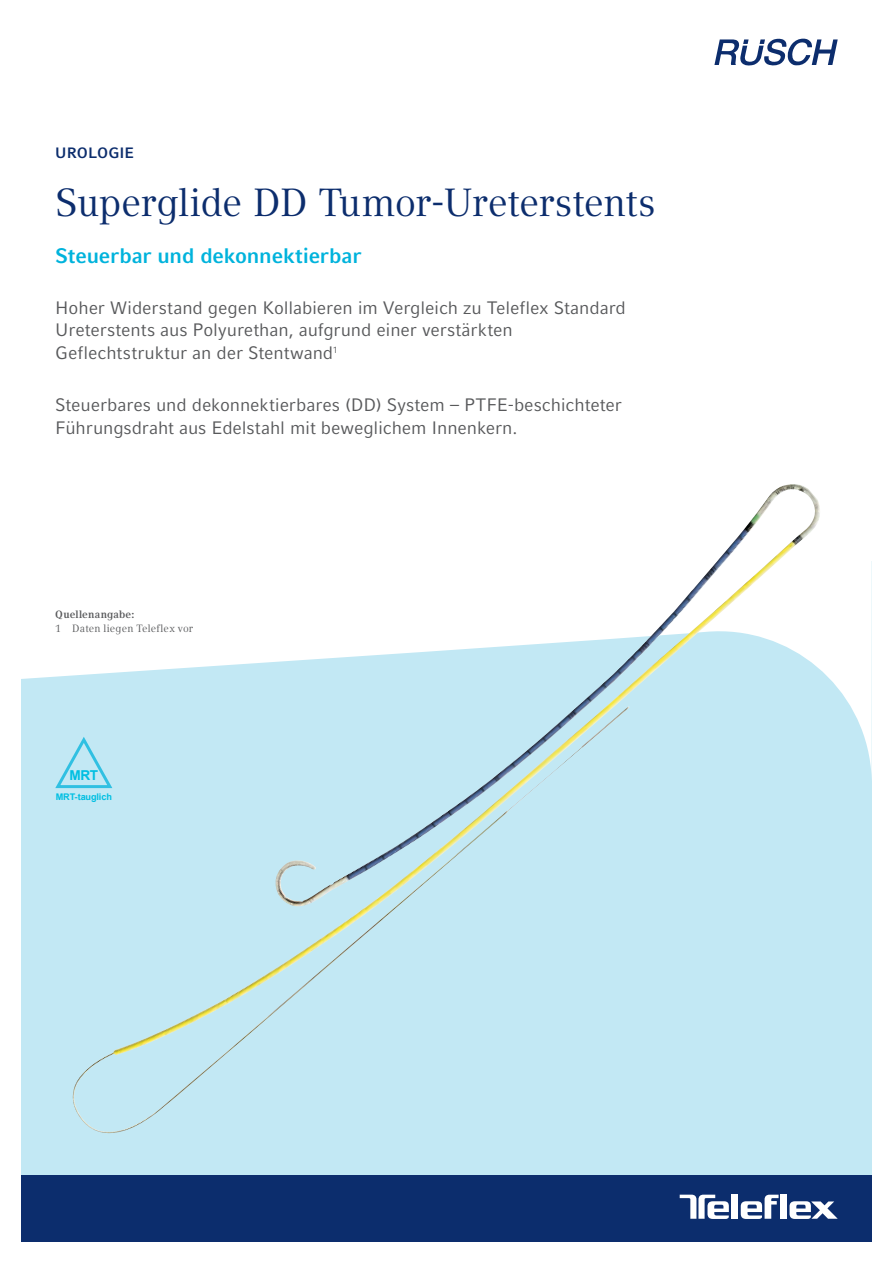
<style>
.page{position:relative;width:893px;height:1263px;background:#fff}
.page>*{position:absolute;margin:0;border:0;box-sizing:border-box;transform-origin:0 0}
.t1{font:39px "Compatil Text LT Pro";letter-spacing:-.015em;color:#0c2d6d}
.t2{font:700 21px "Compatil Fact LT Pro";letter-spacing:-.01em;color:#00b3dc}
.t3{font:18px/22.5px "Compatil Fact LT Pro";letter-spacing:-.005em;color:#58595b}
.t4{font:700 15px "Compatil Fact LT Pro";letter-spacing:.005em;color:#0c2d6d}
.t5{font:700 13.65px "Arial";color:#00bfe2}
.t6{font:10.5px "Compatil Text LT Pro";letter-spacing:.015em;color:#58595b}
.t7{font:700 10.5px "Compatil Text LT Pro";letter-spacing:.015em;color:#58595b}
.t8{font:700 9.15px "Arial";letter-spacing:-.015em;color:#00bfe2}
</style>
<div class="page">
<div style="left:21px;top:1175px;width:851px;height:67px;background:#0c2d6d"></div>
<div style="left:21px;top:561px;width:851px;height:614px;background:#c2e8f4"></div>
<svg style="left:21px;top:484px;width:851px;height:293px;fill:#fff"></svg>
<img style="left:72px;top:485px;width:748px;height:649px">
<svg style="left:54px;top:736px;width:60px;height:54px"></svg>
<div style="left:780px;top:1195px;width:7px;height:24px;background:#fff"></div>
<svg style="left:741px;top:1195px;width:38px;height:24px"></svg>
<div style="left:731px;top:1195px;width:7px;height:24px;background:#fff"></div>
<svg style="left:789px;top:1201px;width:49px;height:18px"></svg>
<svg style="left:680px;top:1195px;width:49px;height:24px"></svg>
<svg style="left:714px;top:38px;width:124px;height:28px"></svg>
<p class="t4" style="left:55px;top:144px;width:80px">UROLOGIE</p>
<h1 class="t1" style="left:55px;top:180px;width:602px">Superglide DD Tumor-Ureterstents</h1>
<p class="t2" style="left:55px;top:243px;width:308px">Steuerbar und dekonnektierbar</p>
<p class="t3" style="left:55px;top:296px;width:572px">Hoher Widerstand gegen Kollabieren im Vergleich zu Teleflex Standard<br>Ureterstents aus Polyurethan, aufgrund einer verstärkten<br>Geflechtstruktur an der Stentwand<sup>1</sup></p>
<p class="t3" style="left:55px;top:394px;width:568px">Steuerbares und dekonnektierbares (DD) System – PTFE-beschichteter<br>Führungsdraht aus Edelstahl mit beweglichem Innenkern.</p>
<p class="t7" style="left:55px;top:608px;width:81px">Quellenangabe:</p>
<p class="t6" style="left:55px;top:622px;width:139px">1 Daten liegen Teleflex vor</p>
<p class="t5" style="left:69px;top:766px;width:30px">MRT</p>
<p class="t8" style="left:56px;top:791px;width:58px">MRT-tauglich</p>
</div>
